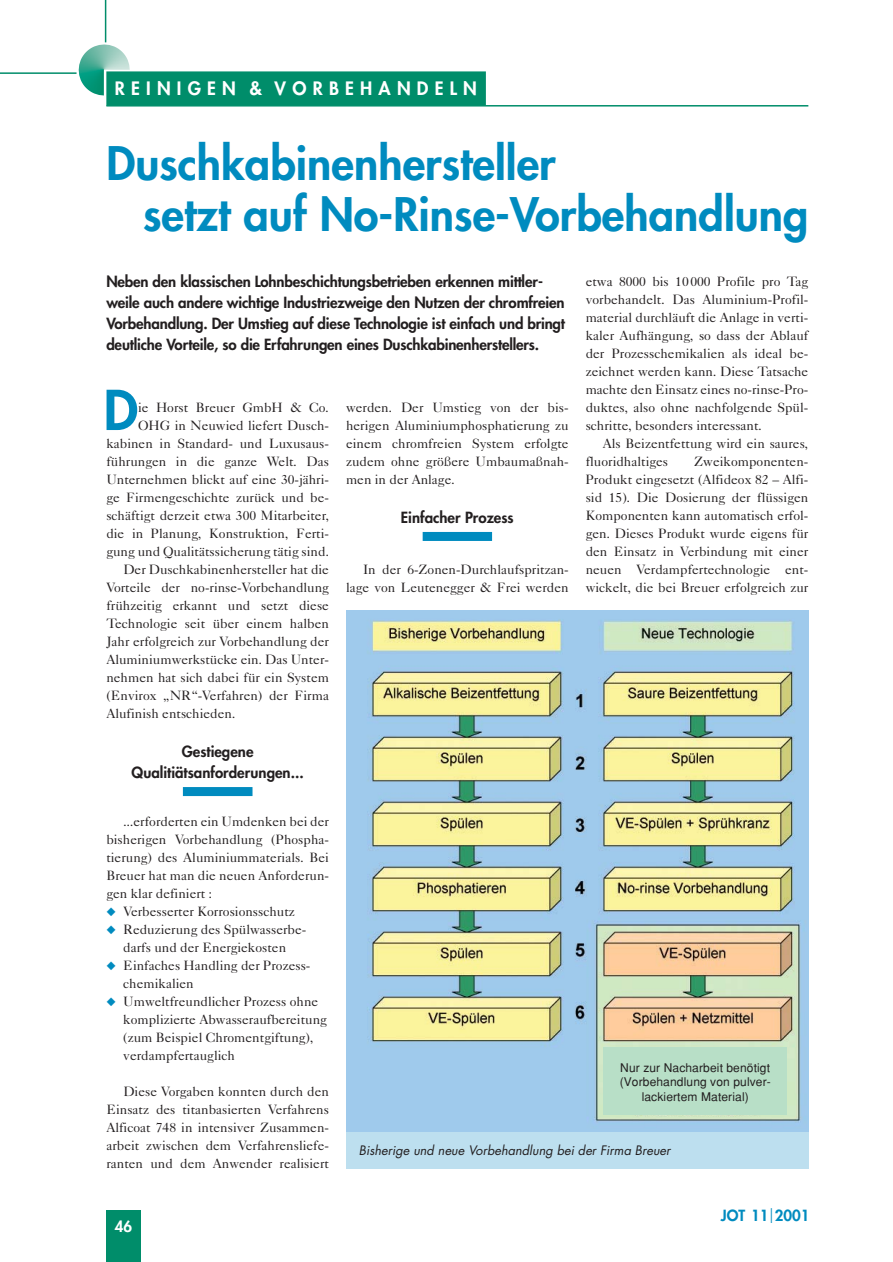
<style>
.page{position:relative;width:893px;height:1262px;background:#fff}
.page>*{position:absolute;margin:0;border:0;box-sizing:border-box;transform-origin:0 0}
.t1{font:800 53.4px "Futura";color:#008bbf}
.t2{font:800 45px/51px "Futura";color:#008bbf}
.t3{font:800 18px "Futura";letter-spacing:.345em;color:#fff}
.t4{font:800 15px/21px "Futura";letter-spacing:-.01em;color:#231f20;text-align:center}
.t5{font:800 15px "Futura";color:#008bbf}
.t6{font:800 15px "Futura";color:#fff}
.t7{font:13.5px/18px "Caslon Five Forty";color:#231f20;text-align:justify}
.t8{font:italic 12.75px "Futura";color:#231f20}
.t9{font:12px/14.4px "Helvetica";letter-spacing:.01em;color:#231f20;text-align:center}
.s1{color:#008bbf}
.s2{font-weight:300;font-size:18px}
</style>
<div class="page">
<div style="left:106px;top:1210px;width:34px;height:51px;background:#008d6a"></div>
<hr style="left:0;top:72px;width:76px;height:2px;background:#008d6a">
<hr style="left:105px;top:0;width:1px;height:42px;background:#008d6a">
<hr style="left:106px;top:105px;width:702px;height:1px;background:#008d6a">
<img style="left:79px;top:44px;width:51px;height:51px">
<div style="left:183px;top:787px;width:69px;height:9px;background:#008bbf"></div>
<div style="left:422px;top:532px;width:70px;height:9px;background:#008bbf"></div>
<img style="left:346px;top:610px;width:462px;height:522px">
<div style="left:346px;top:1132px;width:462px;height:36px;background:#bddfef"></div>
<div style="left:106px;top:71px;width:380px;height:35px;background:#008d6a"></div>
<div style="left:603px;top:1047px;width:184px;height:67px;background:#b8dfc7"></div>
<h3 class="t3" style="left:115px;top:80px;width:363px">REINIGEN &amp; VORBEHANDELN</h3>
<h2 class="t2" style="left:143px;top:141px;width:666px;text-indent:-37px">Duschkabinenhersteller<br>setzt auf No-Rinse-Vorbehandlung</h2>
<p class="t4" style="left:106px;top:272px;width:460px;text-align:left">Neben den klassischen Lohnbeschichtungsbetrieben erkennen mittler&shy;weile auch andere wichtige Industriezweige den Nutzen der chromfreien Vorbehandlung. Der Umstieg auf diese Technologie ist einfach und bringt deutliche Vorteile, so die Erfahrungen eines Duschkabinenherstellers.</p>
<p class="t7" style="left:585px;top:274px;width:224px">etwa 8000 bis 10 000 Profile pro Tag vorbehandelt. Das Aluminium-Profil&shy;material durchläuft die Anlage in verti&shy;kaler Aufhängung, so dass der Ablauf der Prozesschemikalien als ideal be&shy;zeichnet werden kann. Diese Tatsache machte den Einsatz eines no-rinse-Pro&shy;duktes, also ohne nachfolgende Spül&shy;schritte, besonders interessant.</p>
<p class="t7" style="left:585px;top:436px;width:224px;text-indent:17px">Als Beizentfettung wird ein saures, fluoridhaltiges</p>
<h1 class="t1" style="left:104px;top:385px;width:36px">D</h1>
<p class="t7" style="left:346px;top:400px;width:224px">werden. Der Umstieg von der bis&shy;herigen Aluminiumphosphatierung zu einem chromfreien System erfolgte zudem ohne größere Umbaumaßnah&shy;men in der Anlage.</p>
<p class="t4" style="left:401px;top:508px;width:114px">Einfacher Prozess</p>
<p class="t7" style="left:138px;top:400px;width:192px">ie Horst Breuer GmbH &amp; Co.</p>
<p class="t7" style="left:138px;top:418px;width:192px">OHG in Neuwied liefert Dusch-</p>
<p class="t7" style="left:106px;top:436px;width:224px">kabinen in Standard- und Luxusaus-</p>
<p class="t7" style="left:106px;top:454px;width:224px">führungen in die ganze Welt. Das</p>
<p class="t7" style="left:106px;top:472px;width:224px">Unternehmen blickt auf eine 30-jähri-</p>
<p class="t7" style="left:106px;top:490px;width:224px">ge Firmengeschichte zurück und be-</p>
<p class="t7" style="left:106px;top:508px;width:224px">schäftigt derzeit etwa 300 Mitarbeiter,</p>
<p class="t7" style="left:106px;top:526px;width:224px">die in Planung, Konstruktion, Ferti-</p>
<p class="t7" style="left:106px;top:544px;width:224px">gung und Qualitätssicherung tätig sind.</p>
<p class="t7" style="left:123px;top:562px;width:207px">Der Duschkabinenhersteller hat die</p>
<p class="t7" style="left:106px;top:580px;width:224px">Vorteile der no-rinse-Vorbehandlung</p>
<p class="t7" style="left:106px;top:598px;width:224px">frühzeitig erkannt und setzt diese</p>
<p class="t7" style="left:106px;top:616px;width:224px">Technologie seit über einem halben</p>
<p class="t7" style="left:106px;top:634px;width:224px">Jahr erfolgreich zur Vorbehandlung der</p>
<p class="t7" style="left:106px;top:652px;width:224px">Aluminiumwerkstücke ein. Das Unter-</p>
<p class="t7" style="left:106px;top:670px;width:224px">nehmen hat sich dabei für ein System</p>
<p class="t7" style="left:106px;top:688px;width:224px">(Envirox „NR“-Verfahren) der Firma</p>
<p class="t7" style="left:106px;top:706px;width:131px">Alufinish entschieden.</p>
<p class="t4" style="left:132px;top:742px;width:174px">Gestiegene<br>Qualitiätsanforderungen...</p>
<p class="t7" style="left:106px;top:814px;width:224px;text-indent:17px">...erforderten ein Umdenken bei der bisherigen Vorbehandlung (Phospha&shy;tierung) des Aluminiummaterials. Bei Breuer hat man die neuen Anforderun&shy;gen klar definiert :</p>
<p class="t7" style="left:106px;top:904px;width:190px"><span class="s1">◆</span> Verbesserter Korrosionsschutz</p>
<p class="t7" style="left:106px;top:922px;width:201px;text-align:center"><span class="s1">◆</span> Reduzierung des Spülwasserbe&shy;darfs und der Energiekosten</p>
<p class="t7" style="left:123px;top:958px;width:189px;text-indent:-17px"><span class="s1">◆</span> Einfaches Handling der Prozess&shy;chemikalien</p>
<p class="t7" style="left:123px;top:994px;width:205px;text-align:left;text-indent:-17px"><span class="s1">◆</span> Umweltfreundlicher Prozess ohne komplizierte Abwasseraufbereitung (zum Beispiel Chromentgiftung), verdampfertauglich</p>
<p class="t7" style="left:106px;top:1084px;width:224px;text-indent:17px">Diese Vorgaben konnten durch den Einsatz des titanbasierten Verfahrens Alficoat 748 in intensiver Zusammen&shy;arbeit zwischen dem Verfahrensliefe&shy;ranten und dem Anwender realisiert</p>
<p class="t7" style="left:585px;top:454px;width:224px;text-indent:109px">Zweikomponenten-Produkt eingesetzt (Alfideox 82 – Alfi&shy;sid 15). Die Dosierung der flüssigen Komponenten kann automatisch erfol&shy;gen. Dieses Produkt wurde eigens für den Einsatz in Verbindung mit einer neuen Verdampfertechnologie ent&shy;wickelt, die bei Breuer erfolgreich zur</p>
<p class="t7" style="left:346px;top:562px;width:224px;text-align:right">In der 6-Zonen-Durchlaufspritzan&shy;lage von Leutenegger &amp; Frei werden</p>
<p class="t9" style="left:619px;top:1061px;width:153px">Nur zur Nacharbeit benötigt (Vorbehandlung von pulver&shy;lackiertem Material)</p>
<p class="t8" style="left:359px;top:1144px;width:313px">Bisherige und neue Vorbehandlung bei der Firma Breuer</p>
<p class="t6" style="left:115px;top:1218px;width:19px">46</p>
<p class="t5" style="left:720px;top:1208px;width:90px">JOT 11<span class="s2">|</span>2001</p>
</div>
